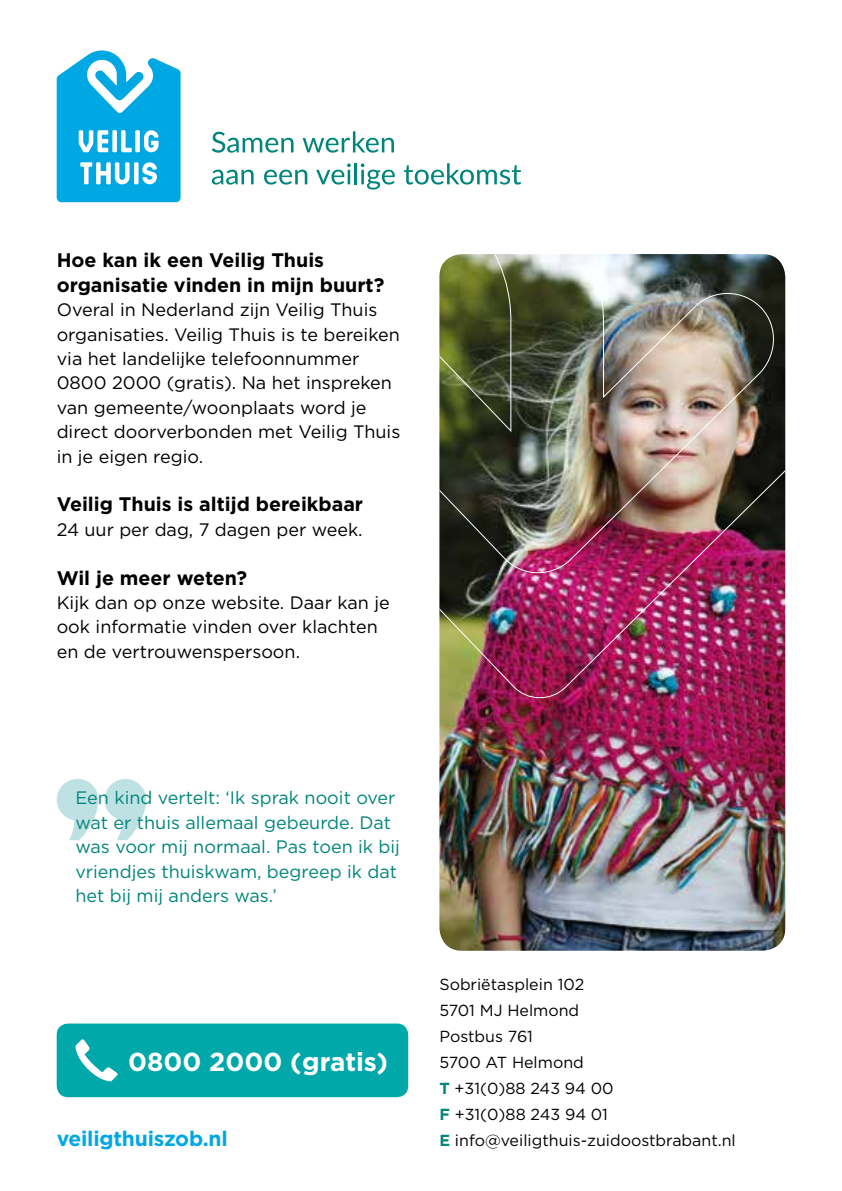
<style>
.page{position:relative;width:842px;height:1191px;background:#fff}
.page>*{position:absolute;margin:0;border:0;box-sizing:border-box;transform-origin:0 0}
.t1{font:700 26px "Gotham";color:#fff}
.t2{font:700 21px "Gotham";letter-spacing:-.01em;color:#00a8e3}
.t3{font:700 19.6px/24.4px "Gotham";color:#000}
.t4{font:18px/24.4px "Gotham";color:#000}
.t5{font:18px/24.4px "Gotham";color:#00857c}
.t6{font:16px/26px "Gotham";color:#000}
.s1{font-weight:700;color:#00857c}
</style>
<div class="page">
<div style="left:57px;top:1023px;width:351px;height:74px;background:#00a8a9;border-radius:11px"></div>
<svg style="left:75px;top:1039px;width:43px;height:43px"></svg>
<svg style="left:57px;top:779px;width:41px;height:61px"></svg>
<svg style="left:105px;top:779px;width:41px;height:61px"></svg>
<svg style="left:57px;top:50px;width:124px;height:152px"></svg>
<svg style="left:212px;top:132px;width:81px;height:21px"></svg>
<svg style="left:303px;top:131px;width:91px;height:22px"></svg>
<svg style="left:212px;top:170px;width:42px;height:15px"></svg>
<svg style="left:264px;top:170px;width:43px;height:14px"></svg>
<svg style="left:316px;top:163px;width:35px;height:21px"></svg>
<hr style="left:354px;top:163px;width:3px;height:21px;background:#00857c">
<svg style="left:361px;top:163px;width:34px;height:27px"></svg>
<svg style="left:404px;top:163px;width:117px;height:22px"></svg>
<img style="left:439px;top:254px;width:346px;height:696px">
<p class="t3" style="left:57px;top:248px;width:329px">Hoe kan ik een Veilig Thuis organisatie vinden in mijn buurt?</p>
<p class="t4" style="left:57px;top:297px;width:345px">Overal in Nederland zijn Veilig Thuis organisaties. Veilig Thuis is te bereiken via het landelijke telefoonnummer 0800 2000 (gratis). Na het inspreken van gemeente/woonplaats word je direct doorverbonden met Veilig Thuis in je eigen regio.</p>
<p class="t3" style="left:57px;top:492px;width:308px">Veilig Thuis is altijd bereikbaar</p>
<p class="t4" style="left:57px;top:517px;width:307px">24 uur per dag, 7 dagen per week.</p>
<p class="t3" style="left:57px;top:565px;width:192px">Wil je meer weten?</p>
<p class="t4" style="left:57px;top:590px;width:335px">Kijk dan op onze website. Daar kan je ook informatie vinden over klachten en de vertrouwenspersoon.</p>
<p class="t5" style="left:75px;top:785px;width:326px">Een kind vertelt: ‘Ik sprak nooit over wat er thuis allemaal gebeurde. Dat was voor mij normaal. Pas toen ik bij vriendjes thuiskwam, begreep ik dat het bij mij anders was.’</p>
<h1 class="t1" style="left:128px;top:1044px;width:261px">0800 2000 (gratis)</h1>
<p class="t2" style="left:57px;top:1124px;width:173px">veiligthuiszob.nl</p>
<p class="t6" style="left:439px;top:971px;width:298px">Sobriëtasplein 102<br>5701 MJ Helmond<br>Postbus 761<br>5700 AT Helmond<br><span class="s1">T</span> +31(0)88 243 94 00<br><span class="s1">F</span> +31(0)88 243 94 01<br><span class="s1">E</span> info@veiligthuis-zuidoostbrabant.nl</p>
</div>
